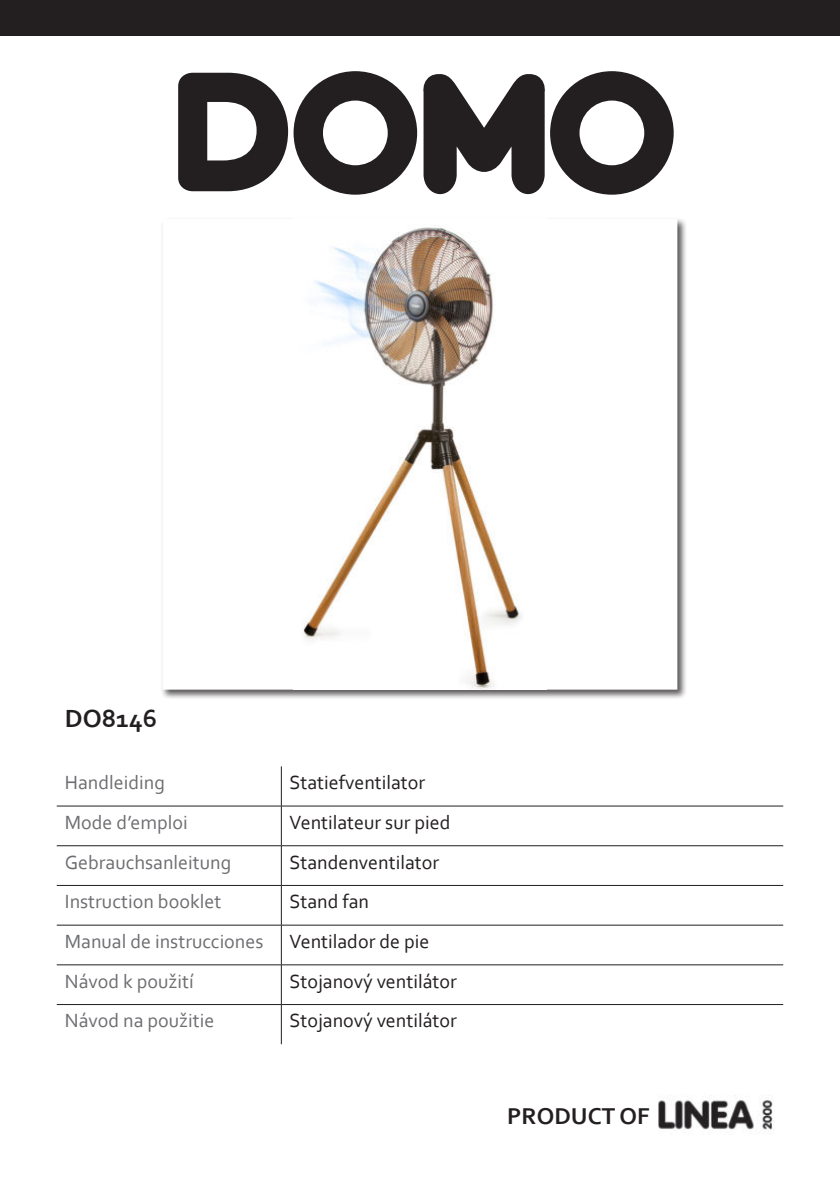
<style>
.page{position:relative;width:840px;height:1191px;background:#fff}
.page>*{position:absolute;margin:0;border:0;box-sizing:border-box;transform-origin:0 0}
.t1{font:700 26px "Corbel";color:#231f20}
.t2{font:700 24px "Corbel";color:#231f20}
.t3{font:20px "Corbel";color:#231f20}
.t4{font:20px "Corbel";color:#6d6e71}
</style>
<div class="page">
<svg style="left:178px;top:71px;width:495px;height:123px"></svg>
<img style="left:658px;top:1095px;width:116px;height:39px">
<div style="left:0;top:0;width:839px;height:36px;background:#231f20"></div>
<hr style="left:281px;top:766px;width:1px;height:39px;background:#231f20">
<hr style="left:57px;top:805px;width:224px;height:1px;background:#231f20">
<hr style="left:281px;top:805px;width:501px;height:1px;background:#231f20">
<hr style="left:281px;top:806px;width:1px;height:39px;background:#231f20">
<hr style="left:57px;top:845px;width:224px;height:1px;background:#231f20">
<hr style="left:281px;top:845px;width:501px;height:1px;background:#231f20">
<hr style="left:281px;top:846px;width:1px;height:39px;background:#231f20">
<hr style="left:57px;top:885px;width:224px;height:1px;background:#231f20">
<hr style="left:281px;top:885px;width:501px;height:1px;background:#231f20">
<hr style="left:281px;top:885px;width:1px;height:40px;background:#231f20">
<hr style="left:57px;top:924px;width:224px;height:1px;background:#231f20">
<hr style="left:281px;top:924px;width:501px;height:1px;background:#231f20">
<hr style="left:281px;top:925px;width:1px;height:39px;background:#231f20">
<hr style="left:57px;top:964px;width:224px;height:1px;background:#231f20">
<hr style="left:281px;top:964px;width:501px;height:1px;background:#231f20">
<hr style="left:281px;top:965px;width:1px;height:39px;background:#231f20">
<hr style="left:57px;top:1004px;width:224px;height:1px;background:#231f20">
<hr style="left:281px;top:1004px;width:501px;height:1px;background:#231f20">
<hr style="left:281px;top:1004px;width:1px;height:40px;background:#231f20">
<div style="left:160px;top:217px;width:526px;height:483px;background:#231f20;opacity:.75"></div>
<div style="left:162px;top:219px;width:515px;height:470px;background:#fff"></div>
<img style="left:294px;top:219px;width:251px;height:470px">
<h1 class="t1" style="left:65px;top:706px;width:94px">DO8146</h1>
<p class="t4" style="left:65px;top:773px;width:102px">Handleiding</p>
<p class="t3" style="left:289px;top:773px;width:137px">Statiefventilator</p>
<p class="t4" style="left:65px;top:813px;width:124px">Mode d’emploi</p>
<p class="t3" style="left:289px;top:813px;width:162px">Ventilateur sur pied</p>
<p class="t4" style="left:65px;top:853px;width:168px">Gebrauchsanleitung</p>
<p class="t3" style="left:289px;top:853px;width:151px">Standenventilator</p>
<p class="t4" style="left:65px;top:892px;width:158px">Instruction booklet</p>
<p class="t3" style="left:289px;top:892px;width:81px">Stand fan</p>
<p class="t4" style="left:65px;top:932px;width:200px">Manual de instrucciones</p>
<p class="t3" style="left:289px;top:932px;width:141px">Ventilador de pie</p>
<p class="t4" style="left:65px;top:968px;width:130px">Návod k použití</p>
<p class="t3" style="left:289px;top:972px;width:169px">Stojanový ventilátor</p>
<p class="t4" style="left:65px;top:1008px;width:151px">Návod na použitie</p>
<p class="t3" style="left:289px;top:1011px;width:169px">Stojanový ventilátor</p>
<p class="t2" style="left:507px;top:1101px;width:144px">PRODUCT OF</p>
</div>
